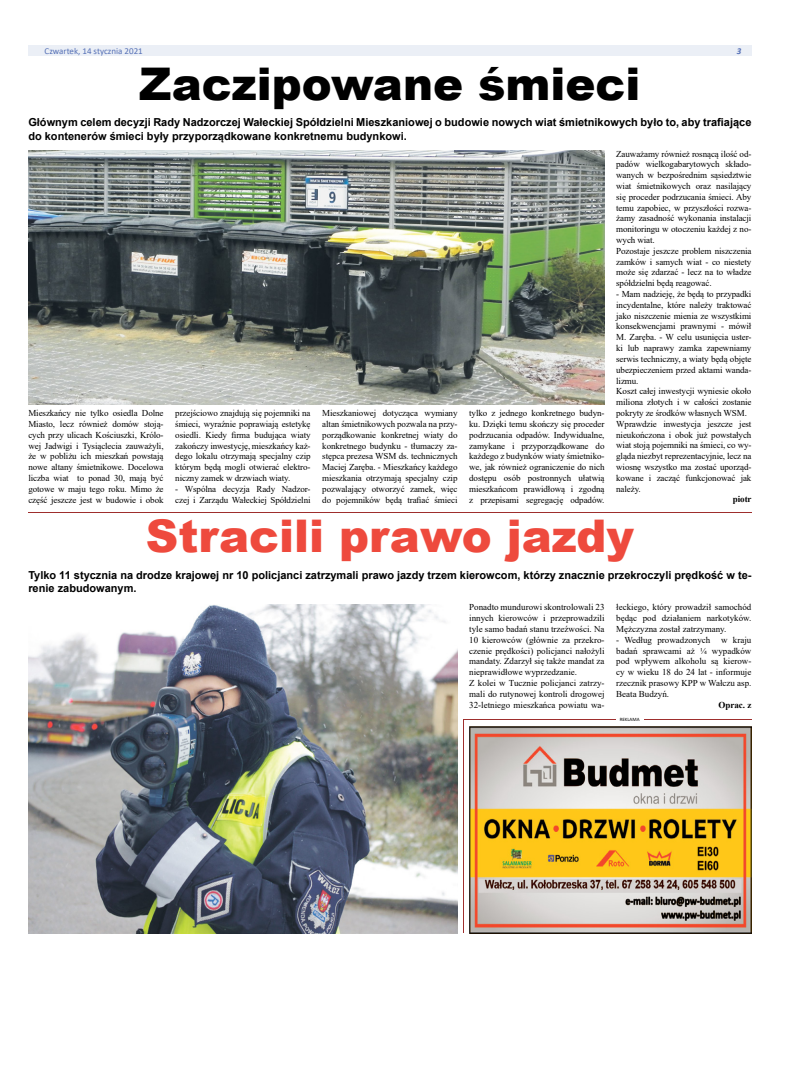
<style>
.page{position:relative;width:794px;height:1092px;background:#fff}
.page>*{position:absolute;margin:0;border:0;box-sizing:border-box;transform-origin:0 0}
.t1{font:900 45px "Arial";color:#ee4a3d}
.t2{font:900 45px "Arial";color:#000}
.t3{font:700 11px/13.2px "Arial";color:#000}
.t4{font:9px/10.8px "Times New Roman";letter-spacing:-.01em;color:#000;text-align:justify}
.t5{font:9px "Calibri";color:#5570b6}
.t6{font:700 9px "Times New Roman";letter-spacing:-.005em;color:#000}
.t7{font:italic 700 9px "Calibri";color:#5570b6}
.t8{font:5px "Calibri";color:#000}
</style>
<div class="page">
<div style="left:28px;top:45px;width:723px;height:11px;background:#ebeff6"></div>
<img style="left:469px;top:726px;width:282px;height:207px">
<hr style="left:463px;top:719px;width:1px;height:214px;background:#9e2e2d">
<hr style="left:463px;top:719px;width:288px;height:1px;background:#9e2e2d">
<img style="left:28px;top:604px;width:429px;height:329px">
<hr style="left:28px;top:512px;width:723px;height:1px;background:#9e2e2d">
<img style="left:28px;top:150px;width:576px;height:254px">
<hr style="left:616px;top:717px;width:27px;height:4px;background:#fff">
<p class="t5" style="left:45px;top:44px;width:100px">Czwartek, 14 stycznia 2021</p>
<p class="t7" style="left:736px;top:44px;width:6px">3</p>
<h1 class="t2" style="left:139px;top:51px;width:503px">Zaczipowane śmieci</h1>
<p class="t3" style="left:28px;top:116px;width:724px">Głównym celem decyzji Rady Nadzorczej Wałeckiej Spółdzielni Mieszkaniowej o budowie nowych wiat śmietnikowych było to, aby trafiające do kontenerów śmieci były przyporządkowane konkretnemu budynkowi.</p>
<p class="t4" style="left:28px;top:407px;width:137px">Mieszkańcy nie tylko osiedla Dolne Miasto, lecz również domów stoją&shy;cych przy ulicach Kościuszki, Królo&shy;wej Jadwigi i Tysiąclecia zauważyli, że w pobliżu ich mieszkań powstają nowe altany śmietnikowe. Docelowa liczba wiat to ponad 30, mają być gotowe w maju tego roku. Mimo że część jeszcze jest w budowie i obok</p>
<p class="t4" style="left:175px;top:407px;width:137px">przejściowo znajdują się pojemniki na śmieci, wyraźnie poprawiają estetykę osiedli. Kiedy firma budująca wiaty zakończy inwestycję, mieszkańcy każ&shy;dego lokalu otrzymają specjalny czip którym będą mogli otwierać elektro&shy;niczny zamek w drzwiach wiaty.</p>
<p class="t4" style="left:175px;top:483px;width:137px">- Wspólna decyzja Rady Nadzor&shy;czej i Zarządu Wałeckiej Spółdzielni</p>
<p class="t4" style="left:322px;top:407px;width:137px">Mieszkaniowej dotycząca wymiany altan śmietnikowych pozwala na przy&shy;porządkowanie konkretnej wiaty do konkretnego budynku - tłumaczy za&shy;stępca prezesa WSM ds. technicznych Maciej Zaręba. - Mieszkańcy każdego mieszkania otrzymają specjalny czip pozwalający otworzyć zamek, więc do pojemników będą trafiać śmieci</p>
<p class="t4" style="left:469px;top:407px;width:137px">tylko z jednego konkretnego budyn&shy;ku. Dzięki temu skończy się proceder podrzucania odpadów. Indywidualne, zamykane i przyporządkowane do każdego z budynków wiaty śmietniko&shy;we, jak również ograniczenie do nich dostępu osób postronnych ułatwią mieszkańcom prawidłową i zgodną z przepisami segregację odpadów.</p>
<p class="t4" style="left:616px;top:148px;width:137px;text-align:left">Zauważamy również rosnącą ilość od&shy;padów wielkogabarytowych składo&shy;wanych w bezpośrednim sąsiedztwie wiat śmietnikowych oraz nasilający się proceder podrzucania śmieci. Aby temu zapobiec, w przyszłości rozwa&shy;żamy zasadność wykonania instalacji monitoringu w otoczeniu każdej z no&shy;wych wiat.<br>Pozostaje jeszcze problem niszczenia zamków i samych wiat - co niestety może się zdarzać - lecz na to władze spółdzielni będą reagować.</p>
<p class="t4" style="left:616px;top:288px;width:137px;text-align:left">- Mam nadzieję, że będą to przypadki incydentalne, które należy traktować jako niszczenie mienia ze wszystkimi konsekwencjami prawnymi - mówił M. Zaręba. - W celu usunięcia uster&shy;ki lub naprawy zamka zapewniamy serwis techniczny, a wiaty będą objęte ubezpieczeniem przed aktami wanda&shy;lizmu.<br>Koszt całej inwestycji wyniesie około miliona złotych i w całości zostanie pokryty ze środków własnych WSM.<br>Wprawdzie inwestycja jeszcze jest nieukończona i obok już powstałych wiat stoją pojemniki na śmieci, co wy&shy;gląda niezbyt reprezentacyjnie, lecz na wiosnę wszystko ma zostać uporząd&shy;kowane i zacząć funkcjonować jak należy.</p>
<p class="t6" style="left:733px;top:493px;width:20px">piotr</p>
<h1 class="t1" style="left:146px;top:503px;width:489px">Stracili prawo jazdy</h1>
<p class="t3" style="left:28px;top:568px;width:724px">Tylko 11 stycznia na drodze krajowej nr 10 policjanci zatrzymali prawo jazdy trzem kierowcom, którzy znacznie przekroczyli prędkość w te&shy;renie zabudowanym.</p>
<p class="t4" style="left:469px;top:601px;width:137px;text-align:left">Ponadto mundurowi skontrolowali 23 innych kierowców i przeprowadzili tyle samo badań stanu trzeźwości. Na 10 kierowców (głównie za przekro&shy;czenie prędkości) policjanci nałożyli mandaty. Zdarzył się także mandat za nieprawidłowe wyprzedzanie.<br>Z kolei w Tucznie policjanci zatrzy&shy;mali do rutynowej kontroli drogowej 32-letniego mieszkańca powiatu wa-</p>
<p class="t4" style="left:616px;top:601px;width:137px">łeckiego, który prowadził samochód będąc pod działaniem narkotyków.<br>Mężczyzna został zatrzymany.</p>
<p class="t4" style="left:616px;top:634px;width:137px">- Według prowadzonych w kraju badań sprawcami aż ¼ wypadków pod wpływem alkoholu są kierow&shy;cy w wieku 18 do 24 lat - informuje rzecznik prasowy KPP w Wałczu asp.<br>Beata Budzyń.</p>
<p class="t6" style="left:718px;top:698px;width:34px">Oprac. z</p>
<p class="t8" style="left:620px;top:715px;width:21px">REKLAMA</p>
</div>
